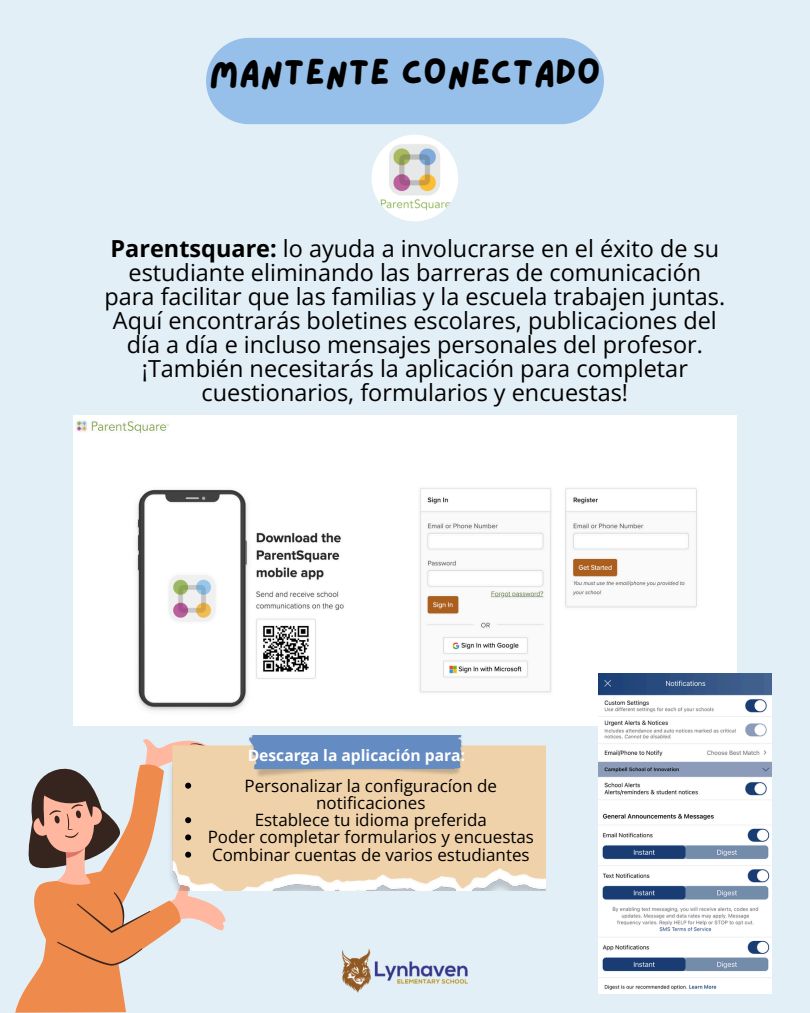
<style>
.page{position:relative;width:810px;height:1013px;background:#fff}
.page>*{position:absolute;margin:0;border:0;box-sizing:border-box;transform-origin:0 0}
.t1{font:37px "Lazydog";color:#000}
.t2{font:23.5px/24px "Open Sans";color:#000;text-align:center}
.t3{font:17px/17.2px "Open Sans";color:#000;text-align:center}
.t4{font:700 15.6px "Open Sans";color:#fff}
.s1{font-weight:700}
</style>
<div class="page">
<div style="left:0;top:0;width:810px;height:1012px;background:#e3eff6"></div>
<div style="left:206px;top:38px;width:398px;height:86px;background:#96bfe9"></div>
<img style="left:372px;top:135px;width:86px;height:86px;border-radius:50%">
<img style="left:73px;top:415px;width:663px;height:310px">
<svg style="left:15px;top:932px;width:152px;height:80px;fill:#ee8a4c"></svg>
<svg style="left:57px;top:941px;width:85px;height:24px;background:#e08c57"></svg>
<img style="left:599px;top:674px;width:173px;height:319px">
<img style="left:343px;top:949px;width:124px;height:44px">
<img style="left:226px;top:735px;width:319px;height:155px">
<svg style="left:28px;top:739px;width:198px;height:193px"></svg>
<h2 class="t1" style="left:209px;top:54px;width:393px">MANTENTE CONECTADO</h2>
<p class="t2" style="left:105px;top:236px;width:622px"><span class="s1">Parentsquare:</span> lo ayuda a involucrarse en el éxito de su estudiante eliminando las barreras de comunicación para facilitar que las familias y la escuela trabajen juntas.<br>Aquí encontrarás boletines escolares, publicaciones del día a día e incluso mensajes personales del profesor. ¡También necesitarás la aplicación para completar cuestionarios, formularios y encuestas!</p>
<p class="t4" style="left:248px;top:744px;width:219px">Descarga la aplicación para:</p>
<p class="t3" style="left:245px;top:776px;width:254px">Personalizar la configuracíon de notificaciones</p>
<h3 class="t3" style="left:255px;top:811px;width:234px">Establece tu idioma preferida</h3>
<p class="t3" style="left:208px;top:828px;width:328px">Poder completar formularios y encuestas</p>
<p class="t3" style="left:212px;top:845px;width:319px">Combinar cuentas de varios estudiantes</p>
</div>
